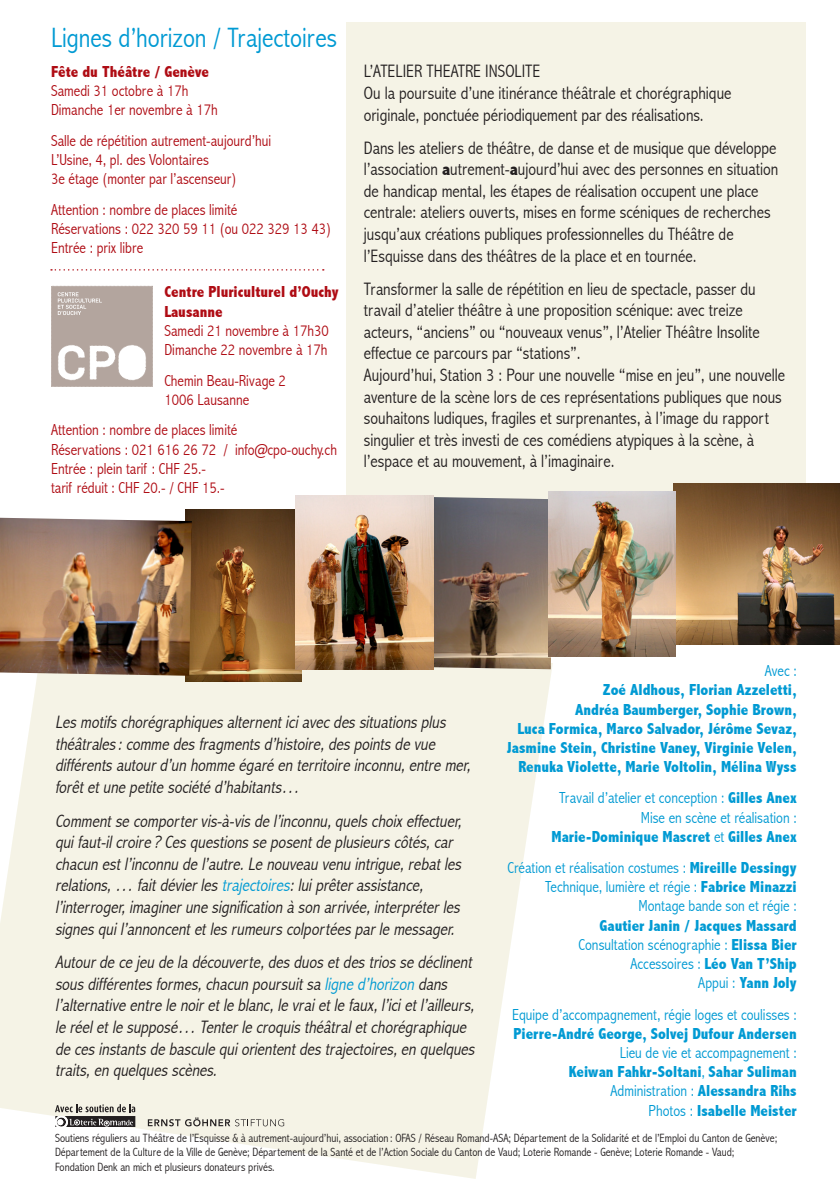
<style>
.page{position:relative;width:840px;height:1191px;background:#fff}
.page>*{position:absolute;margin:0;border:0;box-sizing:border-box;transform-origin:0 0}
.t1{font:300 condensed 28px "Abadi";color:#009ad3}
.t2{font:300 condensed 18px/21.6px "Abadi";color:#231f20}
.t3{font:italic 300 condensed 18px/21.6px "Abadi";color:#231f20}
.t4{font:300 condensed 16px "Abadi";color:#af0c14}
.t5{font:800 condensed 16px/19.2px "Abadi";color:#009ad3;text-align:right}
.t6{font:300 condensed 16px "Abadi";color:#009ad3}
.t7{font:800 condensed 16px/19.2px "Abadi";color:#af0c14}
.t8{font:300 condensed 12px/14.4px "Abadi";color:#231f20}
.s1{font-weight:800}
.s2{font-weight:300}
.s3{color:#009ad3}
</style>
<div class="page">
<img style="left:186px;top:509px;width:109px;height:79px">
<svg style="left:0;top:588px;width:552px;height:591px;background:#f2efe3"></svg>
<div style="left:346px;top:22px;width:459px;height:495px;background:#f5f3e6"></div>
<img style="left:0;top:518px;width:192px;height:158px">
<img style="left:673px;top:483px;width:166px;height:161px">
<img style="left:433px;top:497px;width:120px;height:172px">
<img style="left:548px;top:492px;width:127px;height:165px">
<img style="left:295px;top:495px;width:138px;height:174px">
<svg style="left:55px;top:1104px;width:80px;height:22px;background:#95928d"></svg>
<svg style="left:148px;top:1117px;width:136px;height:9px"></svg>
<svg style="left:51px;top:269px;width:272px;height:1px"></svg>
<svg style="left:51px;top:286px;width:102px;height:101px"></svg>
<p class="t1" style="left:51px;top:21px;width:287px">Lignes d’horizon / Trajectoires</p>
<p class="t7" style="left:51px;top:62px;width:159px">Fête du Théâtre / Genève</p>
<p class="t4" style="left:51px;top:82px;width:139px">Samedi 31 octobre à 17h</p>
<p class="t4" style="left:51px;top:101px;width:168px">Dimanche 1er novembre à 17h</p>
<p class="t4" style="left:51px;top:131px;width:221px">Salle de répétition autrement-aujourd’hui</p>
<p class="t4" style="left:51px;top:151px;width:159px">L’Usine, 4, pl. des Volontaires</p>
<p class="t4" style="left:51px;top:170px;width:187px">3e étage (monter par l’ascenseur)</p>
<p class="t4" style="left:51px;top:200px;width:188px">Attention : nombre de places limité</p>
<p class="t4" style="left:51px;top:219px;width:282px">Réservations : 022 320 59 11 (ou 022 329 13 43)</p>
<p class="t4" style="left:51px;top:239px;width:94px">Entrée : prix libre</p>
<p class="t7" style="left:164px;top:282px;width:176px">Centre Pluriculturel d’Ouchy<br>Lausanne</p>
<p class="t4" style="left:164px;top:321px;width:166px">Samedi 21 novembre à 17h30</p>
<p class="t4" style="left:164px;top:340px;width:164px">Dimanche 22 novembre à 17h</p>
<p class="t4" style="left:164px;top:371px;width:123px">Chemin Beau-Rivage 2</p>
<p class="t4" style="left:164px;top:390px;width:86px">1006 Lausanne</p>
<p class="t4" style="left:51px;top:421px;width:188px">Attention : nombre de places limité</p>
<p class="t4" style="left:51px;top:440px;width:287px">Réservations : 021 616 26 72 / info@cpo-ouchy.ch</p>
<p class="t4" style="left:51px;top:459px;width:156px">Entrée : plein tarif : CHF 25.-</p>
<p class="t4" style="left:51px;top:478px;width:175px">tarif réduit : CHF 20.- / CHF 15.-</p>
<p class="t2" style="left:363px;top:61px;width:178px">L’ATELIER THEATRE INSOLITE</p>
<p class="t2" style="left:363px;top:82px;width:369px">Ou la poursuite d’une itinérance théâtrale et chorégraphique</p>
<p class="t2" style="left:363px;top:104px;width:341px">originale, ponctuée périodiquement par des réalisations.</p>
<p class="t2" style="left:363px;top:137px;width:415px">Dans les ateliers de théâtre, de danse et de musique que développe l’association <span class="s1">a</span>utrement-<span class="s1">a</span>ujourd’hui avec des personnes en situation de handicap mental, les étapes de réalisation occupent une place centrale: ateliers ouverts, mises en forme scéniques de recherches jusqu’aux créations publiques professionnelles du Théâtre de l’Esquisse dans des théâtres de la place et en tournée.</p>
<p class="t2" style="left:363px;top:278px;width:397px">Transformer la salle de répétition en lieu de spectacle, passer du travail d’atelier théâtre à une proposition scénique: avec treize acteurs, “anciens” ou “nouveaux venus”, l’Atelier Théâtre Insolite effectue ce parcours par “stations”.</p>
<p class="t2" style="left:363px;top:364px;width:422px">Aujourd’hui, Station 3 : Pour une nouvelle “mise en jeu”, une nouvelle aventure de la scène lors de ces représentations publiques que nous souhaitons ludiques, fragiles et surprenantes, à l’image du rapport singulier et très investi de ces comédiens atypiques à la scène, à l’espace et au mouvement, à l’imaginaire.</p>
<p class="t6" style="left:764px;top:661px;width:33px">Avec :</p>
<p class="t5" style="left:602px;top:680px;width:195px">Zoé Aldhous, Florian Azzeletti,</p>
<p class="t5" style="left:575px;top:699px;width:223px">Andréa Baumberger, Sophie Brown,</p>
<p class="t5" style="left:517px;top:719px;width:280px">Luca Formica, Marco Salvador, Jérôme Sevaz,</p>
<p class="t5" style="left:506px;top:738px;width:291px">Jasmine Stein, Christine Vaney, Virginie Velen,<br>Renuka Violette, Marie Voltolin, Mélina Wyss</p>
<p class="t6" style="left:558px;top:789px;width:239px">Travail d’atelier et conception : <span class="s1">Gilles Anex</span></p>
<p class="t6" style="left:640px;top:808px;width:157px">Mise en scène et réalisation :</p>
<p class="t5" style="left:551px;top:827px;width:246px">Marie-Dominique Mascret <span class="s2">et</span> Gilles Anex</p>
<p class="t6" style="left:507px;top:858px;width:290px">Création et réalisation costumes : <span class="s1">Mireille Dessingy</span></p>
<p class="t6" style="left:544px;top:877px;width:253px">Technique, lumière et régie : <span class="s1">Fabrice Minazzi</span></p>
<p class="t6" style="left:638px;top:897px;width:160px">Montage bande son et régie :</p>
<p class="t5" style="left:599px;top:915px;width:198px">Gautier Janin / Jacques Massard</p>
<p class="t6" style="left:578px;top:935px;width:219px">Consultation scénographie : <span class="s1">Elissa Bier</span></p>
<p class="t6" style="left:630px;top:954px;width:167px">Accessoires : <span class="s1">Léo Van T’Ship</span></p>
<p class="t5" style="left:697px;top:973px;width:100px"><span class="s2">Appui :</span> Yann Joly</p>
<p class="t6" style="left:511px;top:1005px;width:286px">Equipe d’accompagnement, régie loges et coulisses :</p>
<p class="t5" style="left:513px;top:1023px;width:284px">Pierre-André George, Solvej Dufour Andersen</p>
<p class="t6" style="left:619px;top:1043px;width:178px">Lieu de vie et accompagnement :</p>
<p class="t5" style="left:568px;top:1062px;width:229px">Keiwan Fahkr-Soltani<span class="s2">,</span> Sahar Suliman</p>
<p class="t6" style="left:610px;top:1081px;width:187px">Administration : <span class="s1">Alessandra Rihs</span></p>
<p class="t5" style="left:648px;top:1100px;width:149px"><span class="s2">Photos :</span> Isabelle Meister</p>
<p class="t8" style="left:55px;top:1130px;width:723px">Soutiens réguliers au Théâtre de l’Esquisse &amp; à autrement-aujourd’hui, association : OFAS / Réseau Romand-ASA; Département de la Solidarité et de l’Emploi du Canton de Genève;<br>Département de la Culture de la Ville de Genève; Département de la Santé et de l’Action Sociale du Canton de Vaud; Loterie Romande - Genève; Loterie Romande - Vaud;<br>Fondation Denk an mich et plusieurs donateurs privés.</p>
<p class="t3" style="left:55px;top:711px;width:395px">Lesmotifschorégraphiquesalternenticiavecdessituationsplus théâtrales:comme desfragmentsd’histoire,despointsde vue</p>
<p class="t3" style="left:55px;top:754px;width:420px">différentsautourd’un homme égaré en territoire inconnu,entre mer, forêtetune petite société d’habitants…</p>
<p class="t3" style="left:55px;top:809px;width:411px">Commentse comportervis-à-visde l’inconnu,quelschoixeffectuer, quifaut-ilcroire ? Cesquestionsse posentde plusieurscôtés,car chacun estl’inconnu de l’autre.Le nouveau venu intrigue,rebatles relations,… faitdévierles<span class="s3">trajectoires</span>:luiprêterassistance,</p>
<p class="t3" style="left:55px;top:896px;width:409px">l’interroger,imaginerune signification à son arrivée,interpréterles signesquil’annoncentetlesrumeurscolportéesparle messager.</p>
<p class="t3" style="left:55px;top:951px;width:424px">Autourde ce jeu de la découverte,desduosetdestriosse déclinent sousdifférentesformes,chacun poursuitsa <span class="s3">ligne d’horizon</span> dans l’alternative entre le noiretle blanc,le vraietle faux,l’icietl’ailleurs, le réeletle supposé… Tenterle croquisthéâtraletchorégraphique de cesinstantsde bascule quioriententdestrajectoires,en quelques traits,en quelquesscènes.</p>
</div>
